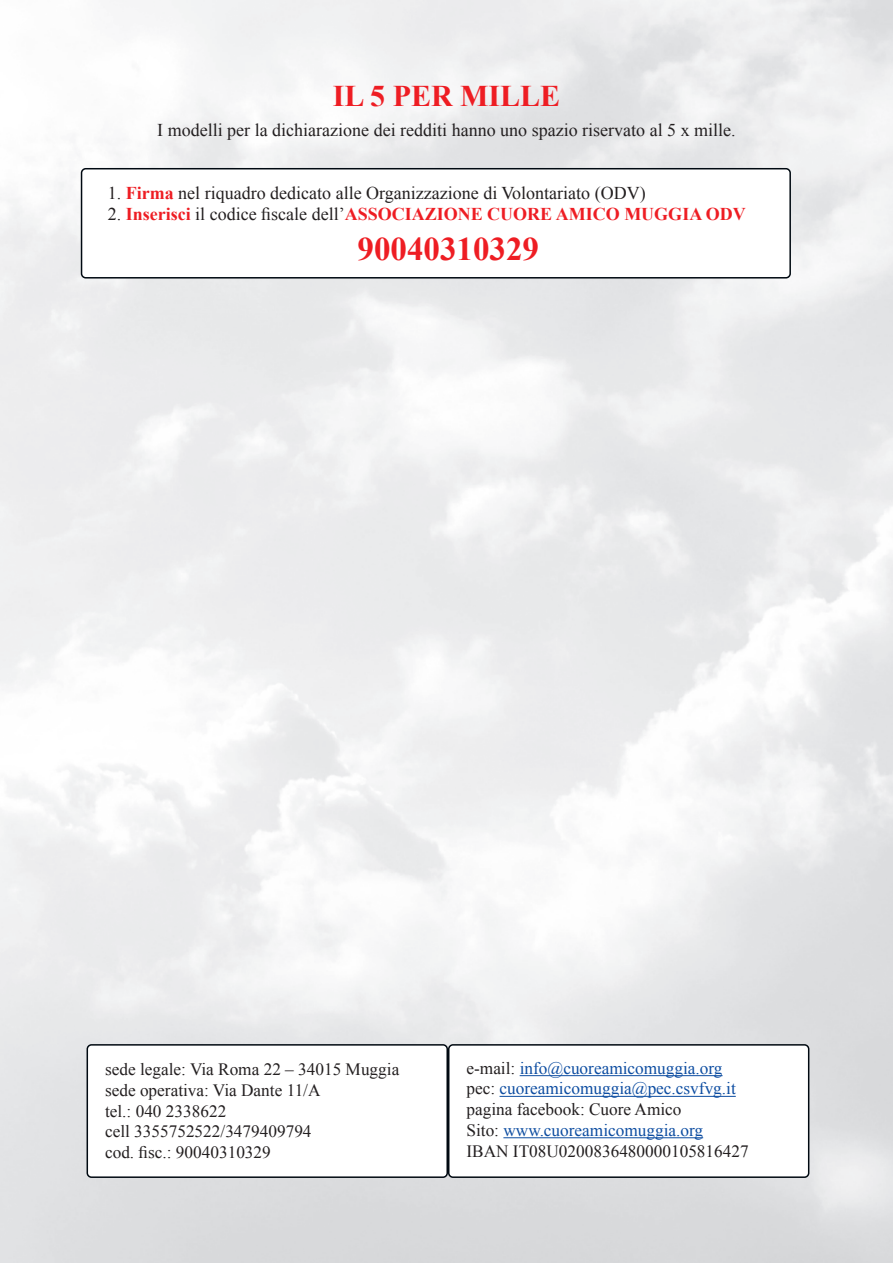
<style>
.page{position:relative;width:893px;height:1263px;background:#fff}
.page>*{position:absolute;margin:0;border:0;box-sizing:border-box;transform-origin:0 0}
.t1{font:700 33px "Times New Roman";color:#ee1d23}
.t2{font:700 30px "Times New Roman";color:#ee1d23}
.t3{font:18px "Times New Roman";color:#231f20}
.t4{font:700 18px "Times New Roman";color:#ee1d23}
.t5{font:17.25px/20.7px "Times New Roman";color:#0d4da1}
.t6{font:17.25px/20.7px "Times New Roman";color:#231f20}
.s1{font-weight:700;color:#ee1d23}
.s2{font-weight:400;color:#231f20}
.s3{color:#231f20}
</style>
<div class="page">
<div style="left:81px;top:168px;width:710px;height:111px;border:2px solid #000911;border-radius:4px"></div>
<div style="left:87px;top:1044px;width:361px;height:134px;border:2px solid #000911;border-radius:4px"></div>
<hr style="left:520px;top:1075px;width:202px;height:1px;background:#0d4da1">
<hr style="left:500px;top:1096px;width:236px;height:1px;background:#0d4da1">
<hr style="left:503px;top:1137px;width:200px;height:1px;background:#0d4da1">
<div style="left:448px;top:1044px;width:361px;height:134px;border:2px solid #000911;border-radius:4px"></div>
<h2 class="t2" style="left:333px;top:75px;width:229px">IL 5 PER MILLE</h2>
<p class="t3" style="left:157px;top:118px;width:580px">I modelli per la dichiarazione dei redditi hanno uno spazio riservato al 5 x mille.</p>
<p class="t3" style="left:108px;top:181px;width:539px">1. <span class="s1">Firma</span> nel riquadro dedicato alle Organizzazione di Volontariato (ODV)</p>
<p class="t4" style="left:108px;top:202px;width:639px"><span class="s2">2.</span> Inserisci <span class="s2">il codice fiscale dell’</span>ASSOCIAZIONE CUORE AMICO MUGGIA ODV</p>
<h1 class="t1" style="left:358px;top:226px;width:183px">90040310329</h1>
<p class="t6" style="left:105px;top:1059px;width:296px">sede legale: Via Roma 22 – 34015 Muggia sede operativa: Via Dante 11/A<br>tel.: 040 2338622<br>cell 3355752522/3479409794<br>cod. fisc.: 90040310329</p>
<p class="t5" style="left:466px;top:1057px;width:284px"><span class="s3">e-mail:</span> info@cuoreamicomuggia.org <span class="s3">pec:</span> cuoreamicomuggia@pec.csvfvg.it <span class="s3">pagina facebook: Cuore Amico<br>Sito:</span> www.cuoreamicomuggia.org <span class="s3">IBAN IT08U0200836480000105816427</span></p>
</div>
